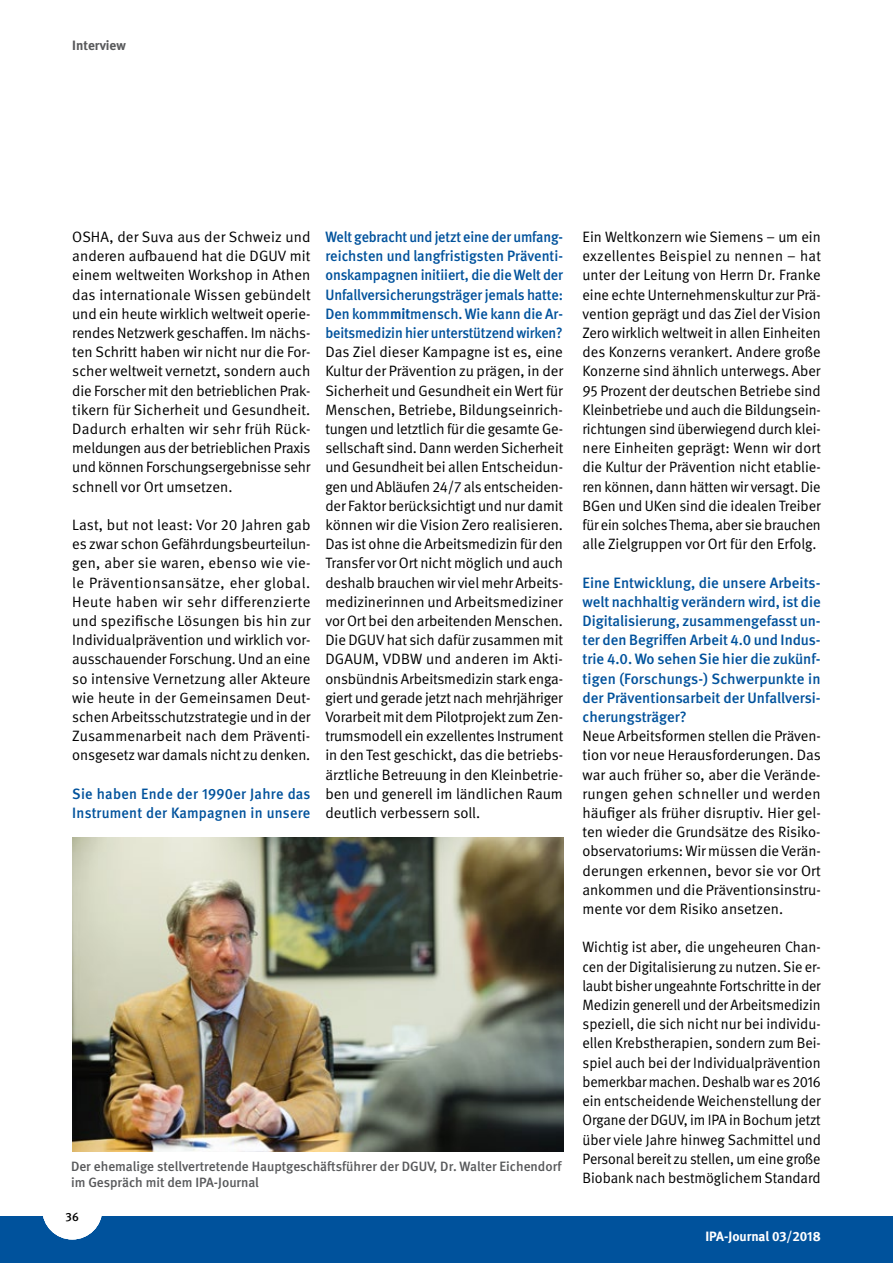
<style>
.page{position:relative;width:893px;height:1263px;background:#fff}
.page>*{position:absolute;margin:0;border:0;box-sizing:border-box;transform-origin:0 0}
.t1{font:15px/19.2px "DGUV Meta";letter-spacing:-.005em;color:#000;text-align:justify}
.t2{font:500 15px/19.2px "DGUV Meta";color:#00529c}
.t3{font:500 15px/19.2px "DGUV Meta";color:#00529c;text-align:justify;scale:.95 1}
.t4{font:500 13.5px/16.2px "DGUV Meta";color:#58595b}
.t5{font:700 13.5px "DGUV Meta";letter-spacing:-.005em;color:#fff}
.t6{font:700 13.5px "DGUV Meta";color:#58595b}
.t7{font:500 13.5px "DGUV Meta";color:#000}
.t8{font:500 12px "DGUV Meta";color:#000}
.s1{font-weight:700}
</style>
<div class="page">
<div style="left:0;top:1216px;width:893px;height:47px;background:#00529c"></div>
<div style="left:42px;top:1179px;width:60px;height:60px;background:#fff;border-radius:50%"></div>
<img style="left:72px;top:837px;width:491px;height:314px">
<p class="t6" style="left:72px;top:37px;width:55px">Interview</p>
<p class="t1" style="left:72px;top:228px;width:240px">OSHA, der Suva aus der Schweiz und anderen aufbauend hat die DGUV mit einem weltweiten Workshop in Athen das internationale Wissen gebündelt und ein heute wirklich weltweit operie&shy;rendes Netzwerk geschaffen. Im nächs&shy;ten Schritt haben wir nicht nur die For&shy;scher weltweit vernetzt, sondern auch die Forscher mit den betrieblichen Prak&shy;tikern für Sicherheit und Gesundheit.<br>Dadurch erhalten wir sehr früh Rück&shy;meldungen aus der betrieblichen Praxis und können Forschungsergebnisse sehr schnell vor Ort umsetzen.</p>
<p class="t1" style="left:72px;top:516px;width:240px">Last, but not least: Vor 20 Jahren gab es zwar schon Gefährdungsbeurteilun&shy;gen, aber sie waren, ebenso wie vie&shy;le Präventionsansätze, eher global.<br>Heute haben wir sehr differenzierte und spezifische Lösungen bis hin zur Individualprävention und wirklich vor&shy;ausschauender Forschung. Und an eine so intensive Vernetzung aller Akteure wie heute in der Gemeinsamen Deut&shy;schen Arbeitsschutzstrategie und in der Zusammenarbeit nach dem Präventi&shy;onsgesetz war damals nicht zu denken.</p>
<p class="t2" style="left:72px;top:784px;width:240px">Sie haben Ende der 1990er Jahre das<br>Instrument der Kampagnen in unsere</p>
<p class="t3" style="left:325px;top:228px;width:252px">Welt gebracht und jetzt eine der umfang&shy;reichsten und langfristigsten Präventi&shy;onskampagnen initiiert, die die Welt der Unfallversicherungsträger jemals hatte:<br>Den komm<span class="s1">mit</span>mensch. Wie kann die Ar&shy;beitsmedizin hier unterstützend wirken?</p>
<p class="t1" style="left:325px;top:343px;width:239px">Das Ziel dieser Kampagne ist es, eine Kultur der Prävention zu prägen, in der Sicherheit und Gesundheit ein Wert für Menschen, Betriebe, Bildungseinrich&shy;tungen und letztlich für die gesamte Ge&shy;sellschaft sind. Dann werden Sicherheit und Gesundheit bei allen Entscheidun&shy;gen und Abläufen 24/7 als entscheiden&shy;der Faktor berücksichtigt und nur damit können wir die Vision Zero realisieren.<br>Das ist ohne die Arbeitsmedizin für den Transfer vor Ort nicht möglich und auch deshalb brauchen wir viel mehr Arbeits&shy;medizinerinnen und Arbeitsmediziner vor Ort bei den arbeitenden Menschen.<br>Die DGUV hat sich dafür zusammen mit DGAUM, VDBW und anderen im Akti&shy;onsbündnis Arbeitsmedizin stark enga&shy;giert und gerade jetzt nach mehrjähriger Vorarbeit mit dem Pilotprojekt zum Zen&shy;trumsmodell ein exzellentes Instrument in den Test geschickt, das die betriebs&shy;ärztliche Betreuung in den Kleinbetrie&shy;ben und generell im ländlichen Raum deutlich verbessern soll.</p>
<p class="t4" style="left:71px;top:1159px;width:492px">Der ehemalige stellvertretende Hauptgeschäftsführer der DGUV, Dr. Walter Eichendorf im Gespräch mit dem IPA-Journal</p>
<p class="t7" style="left:65px;top:1209px;width:16px">36</p>
<p class="t8" style="left:66px;top:1210px;width:15px">36</p>
<p class="t1" style="left:583px;top:228px;width:240px">Ein Weltkonzern wie Siemens – um ein exzellentes Beispiel zu nennen – hat unter der Leitung von Herrn Dr. Franke eine echte Unternehmenskultur zur Prä&shy;vention geprägt und das Ziel der Vision Zero wirklich weltweit in allen Einheiten des Konzerns verankert. Andere große Konzerne sind ähnlich unterwegs. Aber 95 Prozent der deutschen Betriebe sind Kleinbetriebe und auch die Bildungsein&shy;richtungen sind überwiegend durch klei&shy;nere Einheiten geprägt: Wenn wir dort die Kultur der Prävention nicht etablie&shy;ren können, dann hätten wir versagt. Die BGen und UKen sind die idealen Treiber für ein solches Thema, aber sie brauchen alle Zielgruppen vor Ort für den Erfolg.</p>
<p class="t2" style="left:583px;top:573px;width:240px;text-align:justify">Eine Entwicklung, die unsere Arbeits&shy;welt nachhaltig verändern wird, ist die Digitalisierung, zusammengefasst un&shy;ter den Begriffen Arbeit 4.0 und Indus&shy;trie 4.0. Wo sehen Sie hier die zukünf&shy;tigen (Forschungs-) Schwerpunkte in der Präventionsarbeit der Unfallversi&shy;cherungsträger?</p>
<p class="t1" style="left:583px;top:727px;width:240px">Neue Arbeitsformen stellen die Präven&shy;tion vor neue Herausforderungen. Das war auch früher so, aber die Verände&shy;rungen gehen schneller und werden häufiger als früher disruptiv. Hier gel&shy;ten wieder die Grundsätze des Risiko&shy;observatoriums: Wir müssen die Verän&shy;derungen erkennen, bevor sie vor Ort ankommen und die Präventionsinstru&shy;mente vor dem Risiko ansetzen.</p>
<p class="t1" style="left:583px;top:938px;width:240px">Wichtig ist aber, die ungeheuren Chan&shy;cen der Digitalisierung zu nutzen. Sie er&shy;laubt bisher ungeahnte Fortschritte in der Medizin generell und der Arbeitsmedizin speziell, die sich nicht nur bei individu&shy;ellen Krebstherapien, sondern zum Bei&shy;spiel auch bei der Individualprävention bemerkbar machen. Deshalb war es 2016 ein entscheidende Weichenstellung der Organe der DGUV, im IPA in Bochum jetzt über viele Jahre hinweg Sachmittel und Personal bereit zu stellen, um eine große Biobank nach bestmöglichem Standard</p>
<p class="t5" style="left:705px;top:1228px;width:117px">IPA-Journal 03/2018</p>
</div>
